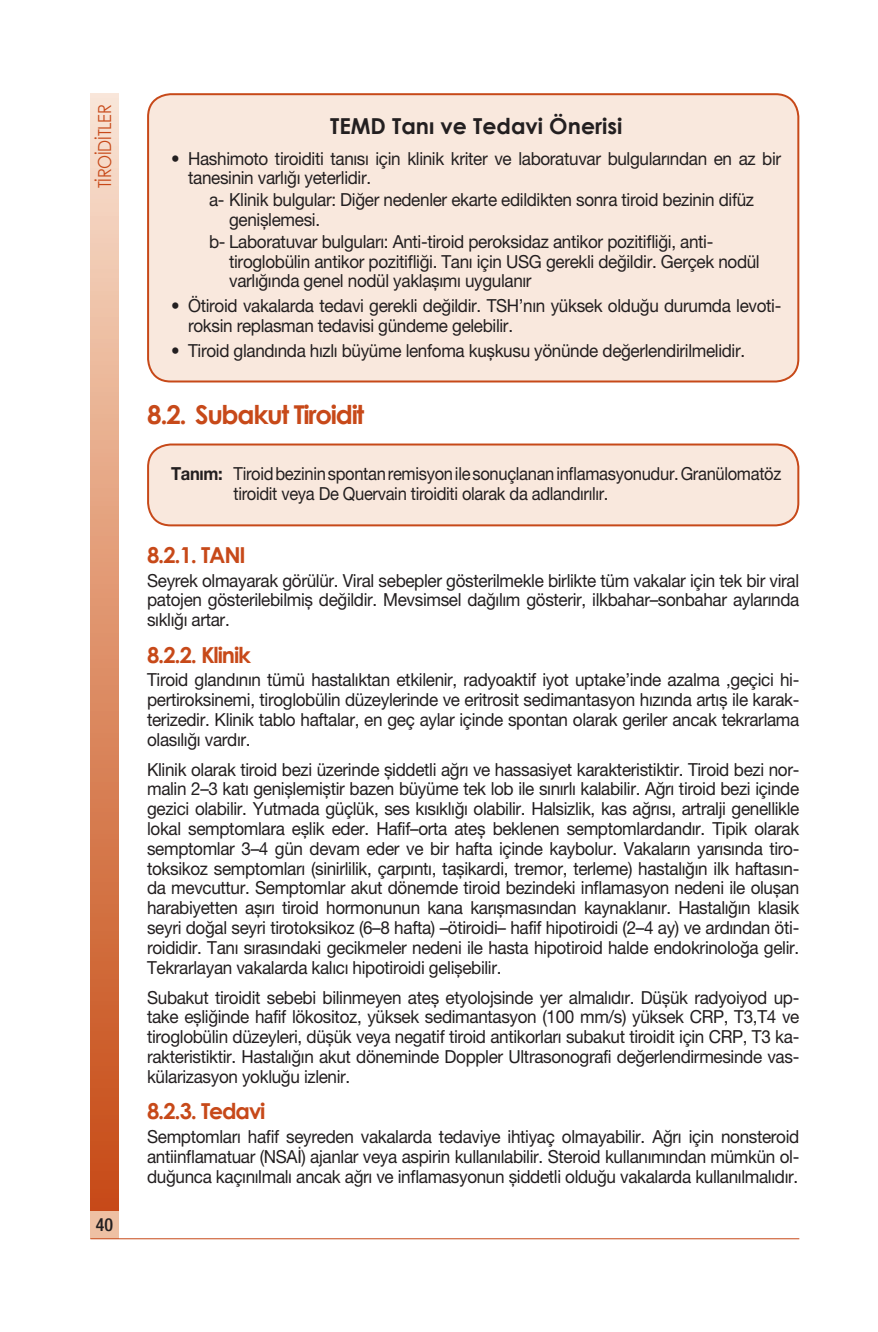
<style>
.page{position:relative;width:878px;height:1332px;background:#fff}
.page>*{position:absolute;margin:0;border:0;box-sizing:border-box;transform-origin:0 0}
.t1{font:700 26px "Century Gothic";letter-spacing:-.05em;color:#c74919}
.t2{font:700 22px "Century Gothic";letter-spacing:-.05em;color:#c74919}
.t3{font:700 22px "Century Gothic";color:#231f20}
.t4{font:18px/19.8px "Helvetica Neue LT Pro";letter-spacing:-.02em;color:#231f20;text-align:justify;scale:.95 1}
.t5{font:18px/19.8px "Helvetica Neue LT Pro";letter-spacing:-.02em;color:#231f20;scale:.92 1}
.t6{font:18px "Century Gothic";letter-spacing:-.02em;color:#c74919;scale:.9 1}
.t7{font:500 condensed 18px "Helvetica Neue LT Pro";color:#231f20}
.s1{font-weight:700}
</style>
<div class="page">
<div style="left:90px;top:1210px;width:29px;height:28px;background:#eec0a3"></div>
<hr style="left:90px;top:1238px;width:709px;height:1px;background:#c74919">
<div style="left:90px;top:93px;width:29px;height:1117px;background:linear-gradient(to bottom,#f8e0ce,#c5470f)"></div>
<div style="left:148px;top:94px;width:650px;height:287px;background:#f9e8dd;border-radius:23px"></div>
<div style="left:147px;top:93px;width:652px;height:289px;border:2px solid #c74919;border-radius:23px"></div>
<div style="left:148px;top:444px;width:650px;height:81px;background:#f9e8dd;border-radius:23px"></div>
<div style="left:147px;top:443px;width:652px;height:83px;border:2px solid #c74919;border-radius:23px"></div>
<p class="t6" style="left:93px;top:188px;width:94px;rotate:-90deg">TİROİDİTLER</p>
<p class="t3" style="left:330px;top:112px;width:294px">TEMD Tanı ve Tedavi Önerisi</p>
<p class="t4" style="left:188px;top:148px;width:626px;text-indent:-17px">• Hashimoto tiroiditi tanısı için klinik kriter ve laboratuvar bulgularından en az bir tanesinin varlığı yeterlidir.</p>
<p class="t4" style="left:229px;top:190px;width:554px;text-indent:-20px">a- Klinik bulgular: Diğer nedenler ekarte edildikten sonra tiroid bezinin difüz genișlemesi.</p>
<p class="t4" style="left:229px;top:231px;width:560px;text-align:left;text-indent:-20px">b- Laboratuvar bulguları: Anti-tiroid peroksidaz antikor pozitifliği, anti&shy;tiroglobülin antikor pozitifliği. Tanı için USG gerekli değildir. Gerçek nodül varlığında genel nodül yaklașımı uygulanır</p>
<p class="t4" style="left:188px;top:296px;width:626px;text-indent:-17px">• Ötiroid vakalarda tedavi gerekli değildir. TSH’nın yüksek olduğu durumda levoti&shy;roksin replasman tedavisi gündeme gelebilir.</p>
<p class="t4" style="left:171px;top:340px;width:606px">• Tiroid glandında hızlı büyüme lenfoma kușkusu yönünde değerlendirilmelidir.</p>
<h1 class="t1" style="left:147px;top:397px;width:219px">8.2. Subakut Tiroidit</h1>
<p class="t5" style="left:233px;top:464px;width:597px;text-indent:-62px"><span class="s1">Tanım:</span> Tiroid bezinin spontan remisyon ile sonuçlanan inflamasyonudur. Granülomatöz tiroidit veya De Quervain tiroiditi olarak da adlandırılır.</p>
<p class="t7" style="left:96px;top:1213px;width:19px">40</p>
<p class="t2" style="left:147px;top:540px;width:100px">8.2.1. TANI</p>
<p class="t4" style="left:147px;top:570px;width:688px">Seyrek olmayarak görülür. Viral sebepler gösterilmekle birlikte tüm vakalar için tek bir viral patojen gösterilebilmiș değildir. Mevsimsel dağılım gösterir, ilkbahar–sonbahar aylarında sıklığı artar.</p>
<p class="t2" style="left:147px;top:640px;width:105px">8.2.2. Klinik</p>
<p class="t4" style="left:147px;top:670px;width:688px">Tiroid glandının tümü hastalıktan etkilenir, radyoaktif iyot uptake’inde azalma ,geçici hi&shy;pertiroksinemi, tiroglobülin düzeylerinde ve eritrosit sedimantasyon hızında artıș ile karak&shy;terizedir. Klinik tablo haftalar, en geç aylar içinde spontan olarak geriler ancak tekrarlama olasılığı vardır.</p>
<p class="t4" style="left:147px;top:759px;width:688px">Klinik olarak tiroid bezi üzerinde șiddetli ağrı ve hassasiyet karakteristiktir. Tiroid bezi nor&shy;malin 2–3 katı genișlemiștir bazen büyüme tek lob ile sınırlı kalabilir. Ağrı tiroid bezi içinde gezici olabilir. Yutmada güçlük, ses kısıklığı olabilir. Halsizlik, kas ağrısı, artralji genellikle lokal semptomlara eșlik eder. Hafif–orta ateș beklenen semptomlardandır. Tipik olarak semptomlar 3–4 gün devam eder ve bir hafta içinde kaybolur. Vakaların yarısında tiro&shy;toksikoz semptomları (sinirlilik, çarpıntı, tașikardi, tremor, terleme) hastalığın ilk haftasın&shy;da mevcuttur. Semptomlar akut dönemde tiroid bezindeki inflamasyon nedeni ile olușan harabiyetten așırı tiroid hormonunun kana karıșmasından kaynaklanır. Hastalığın klasik seyri doğal seyri tirotoksikoz (6–8 hafta) –ötiroidi– hafif hipotiroidi (2–4 ay) ve ardından öti&shy;roididir. Tanı sırasındaki gecikmeler nedeni ile hasta hipotiroid halde endokrinoloğa gelir.<br>Tekrarlayan vakalarda kalıcı hipotiroidi gelișebilir.</p>
<p class="t4" style="left:147px;top:987px;width:688px">Subakut tiroidit sebebi bilinmeyen ateș etyolojsinde yer almalıdır. Düșük radyoiyod up&shy;take eșliğinde hafif lökositoz, yüksek sedimantasyon (100 mm/s) yüksek CRP, T3,T4 ve tiroglobülin düzeyleri, düșük veya negatif tiroid antikorları subakut tiroidit için CRP, T3 ka&shy;rakteristiktir. Hastalığın akut döneminde Doppler Ultrasonografi değerlendirmesinde vas&shy;külarizasyon yokluğu izlenir.</p>
<p class="t2" style="left:147px;top:1097px;width:120px">8.2.3. Tedavi</p>
<p class="t4" style="left:147px;top:1126px;width:688px">Semptomları hafif seyreden vakalarda tedaviye ihtiyaç olmayabilir. Ağrı için nonsteroid antiinflamatuar (NSAİ) ajanlar veya aspirin kullanılabilir. Steroid kullanımından mümkün ol&shy;duğunca kaçınılmalı ancak ağrı ve inflamasyonun șiddetli olduğu vakalarda kullanılmalıdır.</p>
</div>
